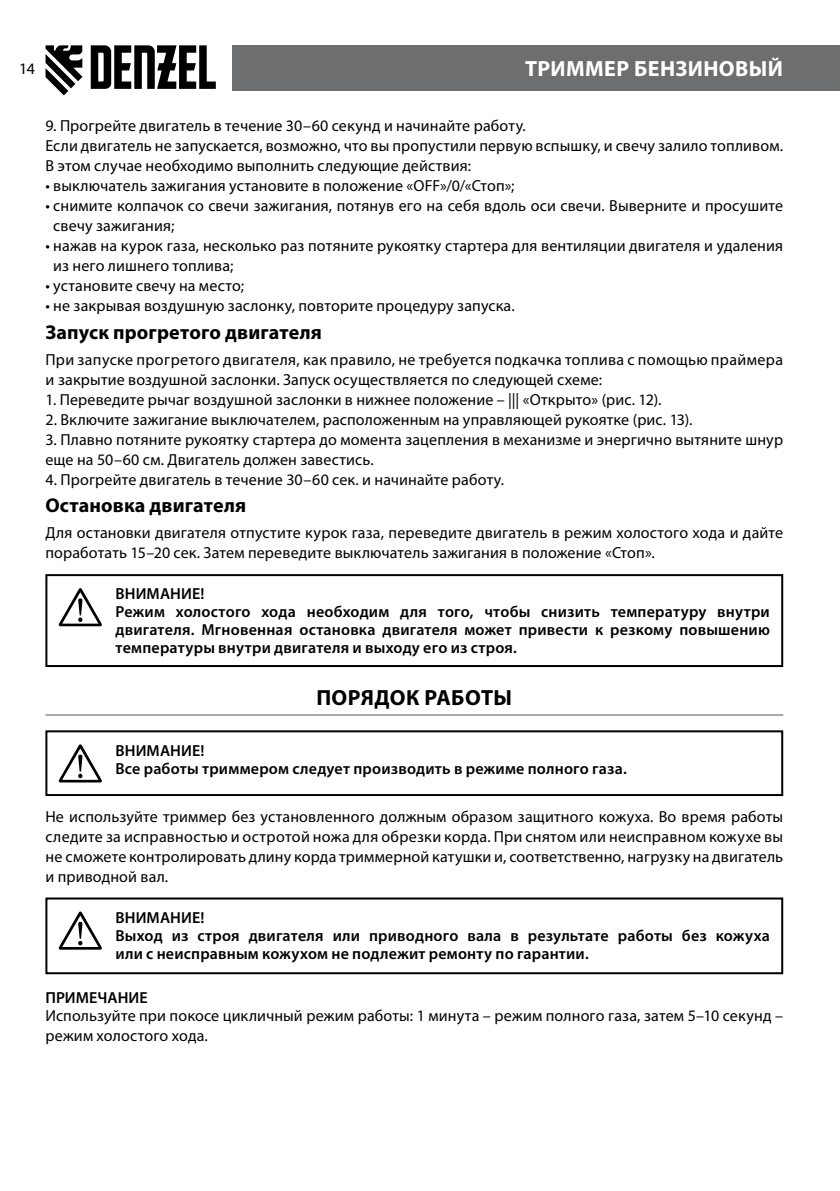
<style>
.page{position:relative;width:840px;height:1191px;background:#fff}
.page>*{position:absolute;margin:0;border:0;box-sizing:border-box;transform-origin:0 0}
.t1{font:700 22px "Myriad Pro";letter-spacing:.015em;color:#fff}
.t2{font:700 22px "Myriad Pro";letter-spacing:.015em;color:#000}
.t3{font:700 20px "Myriad Pro";letter-spacing:.01em;color:#000}
.t4{font:16px/20px "Myriad Pro";letter-spacing:.01em;color:#000}
.t5{font:600 16px/18px "Myriad Pro";letter-spacing:.01em;color:#000}
</style>
<div class="page">
<div style="left:232px;top:45px;width:607px;height:46px;background:#6d6e70"></div>
<svg style="left:45px;top:45px;width:37px;height:50px"></svg>
<svg style="left:91px;top:45px;width:125px;height:44px"></svg>
<hr style="left:45px;top:714px;width:737px;height:2px;background:#a7a9ab">
<svg style="left:59px;top:588px;width:43px;height:38px"></svg>
<div style="left:45px;top:574px;width:737px;height:93px;border:2px solid #000"></div>
<svg style="left:59px;top:744px;width:43px;height:38px"></svg>
<div style="left:45px;top:730px;width:737px;height:66px;border:2px solid #000"></div>
<svg style="left:59px;top:911px;width:43px;height:38px"></svg>
<div style="left:45px;top:897px;width:737px;height:77px;border:2px solid #000"></div>
<p class="t4" style="left:19px;top:60px;width:17px">14</p>
<h1 class="t1" style="left:525px;top:58px;width:259px">ТРИММЕР БЕНЗИНОВЫЙ</h1>
<p class="t4" style="left:45px;top:117px;width:739px">9. Прогрейте двигатель в течение 30–60 секунд и начинайте работу.<br>Если двигатель не запускается, возможно, что вы пропустили первую вспышку, и свечу залило топливом.<br>В этом случае необходимо выполнить следующие действия:</p>
<p class="t4" style="left:45px;top:177px;width:470px">• выключатель зажигания установите в положение «OFF»/0/«Стоп»;</p>
<p class="t4" style="left:53px;top:197px;width:731px;text-indent:-8px">• снимите колпачок со свечи зажигания, потянув его на себя вдоль оси свечи. Выверните и просушите свечу зажигания;</p>
<p class="t4" style="left:53px;top:237px;width:731px;text-indent:-8px">• нажав на курок газа, несколько раз потяните рукоятку стартера для вентиляции двигателя и удаления из него лишнего топлива;</p>
<p class="t4" style="left:45px;top:277px;width:200px">• установите свечу на место;</p>
<p class="t4" style="left:45px;top:297px;width:470px">• не закрывая воздушную заслонку, повторите процедуру запуска.</p>
<p class="t3" style="left:45px;top:322px;width:278px">Запуск прогретого двигателя</p>
<p class="t4" style="left:45px;top:350px;width:738px">При запуске прогретого двигателя, как правило, не требуется подкачка топлива с помощью праймера и закрытие воздушной заслонки. Запуск осуществляется по следующей схеме:</p>
<p class="t4" style="left:45px;top:390px;width:617px">1. Переведите рычаг воздушной заслонки в нижнее положение – ||| «Открыто» (рис. 12).</p>
<p class="t4" style="left:45px;top:410px;width:648px">2. Включите зажигание выключателем, расположенным на управляющей рукоятке (рис. 13).</p>
<p class="t4" style="left:45px;top:430px;width:738px">3. Плавно потяните рукоятку стартера до момента зацепления в механизме и энергично вытяните шнур еще на 50–60 см. Двигатель должен завестись.</p>
<p class="t4" style="left:45px;top:470px;width:460px">4. Прогрейте двигатель в течение 30–60 сек. и начинайте работу.</p>
<p class="t3" style="left:45px;top:495px;width:202px">Остановка двигателя</p>
<p class="t4" style="left:45px;top:523px;width:739px">Для остановки двигателя отпустите курок газа, переведите двигатель в режим холостого хода и дайте поработать 15–20 сек. Затем переведите выключатель зажигания в положение «Стоп».</p>
<p class="t5" style="left:115px;top:586px;width:655px">ВНИМАНИЕ!<br>Режим холостого хода необходим для того, чтобы снизить температуру внутри двигателя. Мгновенная остановка двигателя может привести к резкому повышению температуры внутри двигателя и выходу его из строя.</p>
<h1 class="t2" style="left:316px;top:686px;width:197px">ПОРЯДОК РАБОТЫ</h1>
<p class="t5" style="left:115px;top:742px;width:512px">ВНИМАНИЕ!<br>Все работы триммером следует производить в режиме полного газа.</p>
<p class="t4" style="left:45px;top:807px;width:739px;text-align:justify">Не используйте триммер без установленного должным образом защитного кожуха. Во время работы следите за исправностью и остротой ножа для обрезки корда. При снятом или неисправном кожухе вы не сможете контролировать длину корда триммерной катушки и, соответственно, нагрузку на двигатель и приводной вал.</p>
<p class="t5" style="left:115px;top:910px;width:655px">ВНИМАНИЕ!<br>Выход из строя двигателя или приводного вала в результате работы без кожуха или с неисправным кожухом не подлежит ремонту по гарантии.</p>
<p class="t5" style="left:45px;top:990px;width:104px">ПРИМЕЧАНИЕ</p>
<p class="t4" style="left:45px;top:1007px;width:738px">Используйте при покосе цикличный режим работы: 1 минута – режим полного газа, затем 5–10 секунд – режим холостого хода.</p>
</div>
